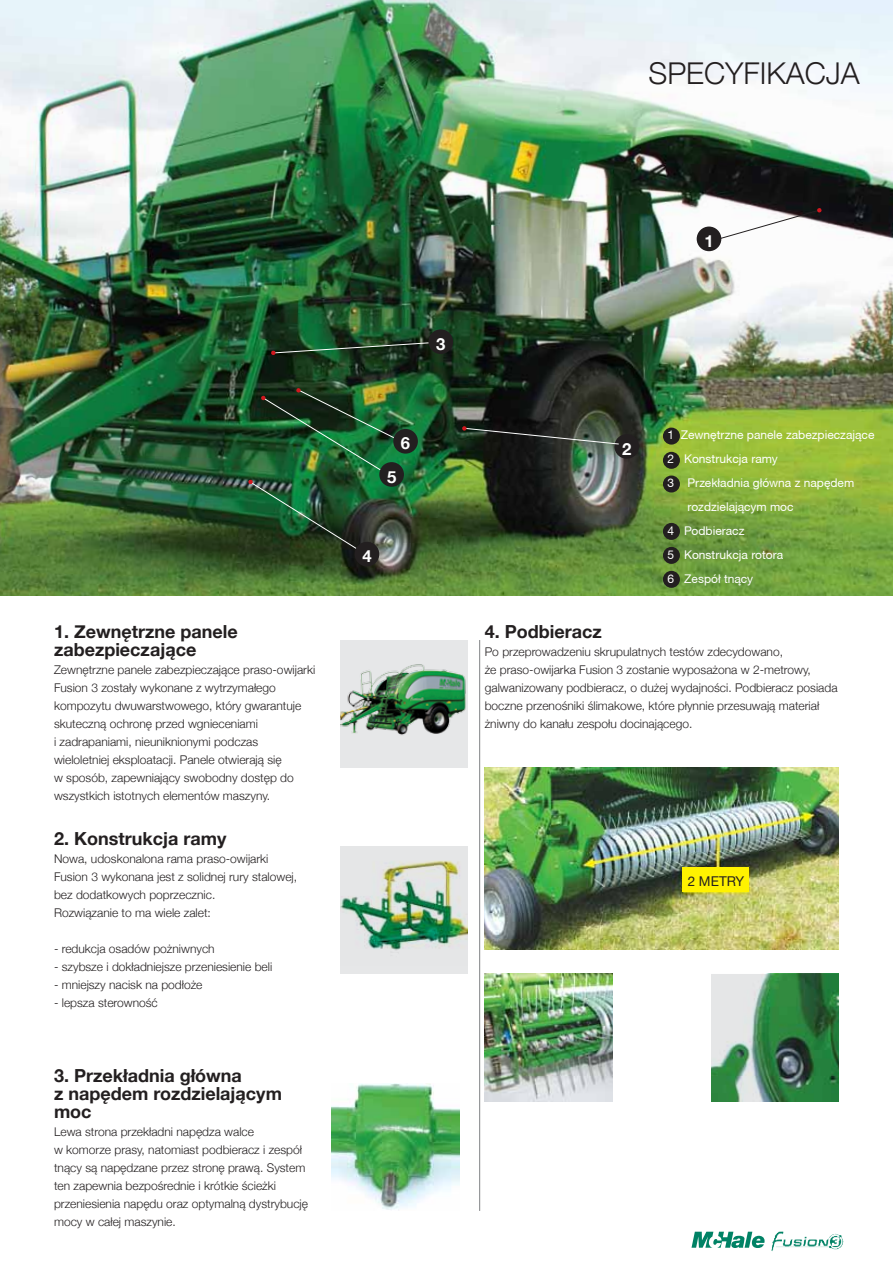
<style>
.page{position:relative;width:893px;height:1263px;background:#fff}
.page>*{position:absolute;margin:0;border:0;box-sizing:border-box;transform-origin:0 0}
.t1{font:300 30px "Helvetica Neue";color:#231f20}
.t2{font:700 18px/18px "Helvetica Neue";color:#231f20}
.t3{font:700 16.65px "Helvetica Neue";color:#fff}
.t4{font:13.5px "Helvetica Neue";color:#231f20}
.t5{font:300 12px/18px "Helvetica Neue";color:#231f20}
.t6{font:12px "Helvetica Neue CE";color:#fff}
</style>
<div class="page">
<img style="left:0;top:0;width:893px;height:595px">
<img style="left:248px;top:388px;width:153px;height:168px">
<div style="left:697px;top:227px;width:24px;height:24px;background:#231f20;border-radius:50%"></div>
<div style="left:614px;top:434px;width:25px;height:25px;background:#231f20;border-radius:50%"></div>
<svg style="left:462px;top:426px;width:157px;height:19px;background:#353c34"></svg>
<svg style="left:271px;top:342px;width:164px;height:13px;background:#27432d"></svg>
<div style="left:428px;top:329px;width:25px;height:25px;background:#231f20;border-radius:50%"></div>
<div style="left:355px;top:542px;width:24px;height:24px;background:#231f20;border-radius:50%"></div>
<div style="left:393px;top:429px;width:25px;height:25px;background:#231f20;border-radius:50%"></div>
<img style="left:332px;top:1083px;width:127px;height:127px">
<div style="left:340px;top:640px;width:128px;height:127px;background:#e6e7e8"></div>
<img style="left:340px;top:664px;width:126px;height:71px">
<div style="left:340px;top:846px;width:128px;height:128px;background:#e6e7e8"></div>
<img style="left:340px;top:860px;width:128px;height:91px">
<div style="left:379px;top:462px;width:25px;height:25px;background:#231f20;border-radius:50%"></div>
<svg style="left:716px;top:208px;width:106px;height:32px"></svg>
<hr style="left:479px;top:640px;width:1px;height:571px;background:#808285">
<svg style="left:691px;top:1232px;width:73px;height:16px"></svg>
<img style="left:771px;top:1231px;width:73px;height:20px">
<div style="left:663px;top:428px;width:17px;height:17px;background:#231f20;border-radius:50%"></div>
<div style="left:663px;top:452px;width:17px;height:17px;background:#231f20;border-radius:50%"></div>
<div style="left:663px;top:475px;width:17px;height:17px;background:#231f20;border-radius:50%"></div>
<div style="left:663px;top:523px;width:17px;height:17px;background:#231f20;border-radius:50%"></div>
<div style="left:663px;top:547px;width:17px;height:17px;background:#231f20;border-radius:50%"></div>
<div style="left:663px;top:571px;width:17px;height:17px;background:#231f20;border-radius:50%"></div>
<img style="left:485px;top:767px;width:354px;height:182px">
<img style="left:485px;top:974px;width:127px;height:127px">
<img style="left:711px;top:974px;width:128px;height:127px">
<div style="left:683px;top:867px;width:66px;height:25px;background:#fff200"></div>
<h1 class="t1" style="left:648px;top:49px;width:39px">Spec</h1>
<h1 class="t1" style="left:725px;top:49px;width:136px">yfikacja</h1>
<h2 class="t2" style="left:54px;top:622px;width:185px">1. Zewnętrzne panele zabezpieczające</h2>
<p class="t5" style="left:54px;top:660px;width:263px">Zewnętrzne panele zabezpieczające praso-owijarki Fusion 3 zostały wykonane z wytrzymałego kompozytu dwuwarstwowego, który gwarantuje skuteczną ochronę przed wgnieceniami<br>i zadrapaniami, nieuniknionymi podczas wieloletniej eksploatacji. Panele otwierają się<br>w sposób, zapewniający swobodny dostęp do wszystkich istotnych elementów maszyny.</p>
<h2 class="t2" style="left:54px;top:829px;width:174px">2. Konstrukcja ramy</h2>
<p class="t5" style="left:54px;top:849px;width:245px">Nowa, udoskonalona rama praso-owijarki Fusion 3 wykonana jest z solidnej rury stalowej, bez dodatkowych poprzecznic.<br>Rozwiązanie to ma wiele zalet:</p>
<p class="t5" style="left:54px;top:939px;width:162px">- redukcja osadów pożniwnych</p>
<p class="t5" style="left:54px;top:957px;width:220px">- szybsze i dokładniejsze przeniesienie beli</p>
<p class="t5" style="left:54px;top:975px;width:150px">- mniejszy nacisk na podłoże</p>
<p class="t5" style="left:54px;top:993px;width:105px">- lepsza sterowność</p>
<h2 class="t2" style="left:54px;top:1066px;width:229px">3. Przekładnia główna<br>z napędem rozdzielającym moc</h2>
<p class="t5" style="left:54px;top:1122px;width:256px">Lewa strona przekładni napędza walce<br>w komorze prasy, natomiast podbieracz i zespół tnący są napędzane przez stronę prawą. System ten zapewnia bezpośrednie i krótkie ścieżki przeniesienia napędu oraz optymalną dystrybucję mocy w całej maszynie.</p>
<h3 class="t3" style="left:436px;top:329px;width:11px">3</h3>
<h3 class="t3" style="left:401px;top:428px;width:11px">6</h3>
<h3 class="t3" style="left:387px;top:462px;width:11px">5</h3>
<h3 class="t3" style="left:362px;top:541px;width:11px">4</h3>
<h3 class="t3" style="left:704px;top:226px;width:11px">1</h3>
<h3 class="t3" style="left:622px;top:433px;width:11px">2</h3>
<p class="t6" style="left:668px;top:428px;width:208px">1 Zewnętrzne panele zabezpieczające</p>
<p class="t6" style="left:668px;top:452px;width:112px">2 Konstrukcja ramy</p>
<p class="t6" style="left:668px;top:476px;width:188px">3 Przekładnia główna z napędem</p>
<p class="t6" style="left:688px;top:500px;width:107px">rozdzielającym moc</p>
<p class="t6" style="left:668px;top:524px;width:78px">4 Podbieracz</p>
<p class="t6" style="left:668px;top:548px;width:117px">5 Konstrukcja rotora</p>
<p class="t6" style="left:668px;top:572px;width:87px">6 Zespół tnący</p>
<h2 class="t2" style="left:485px;top:622px;width:118px">4. Podbieracz</h2>
<p class="t5" style="left:485px;top:642px;width:354px">Po przeprowadzeniu skrupulatnych testów zdecydowano,<br>że praso-owijarka Fusion 3 zostanie wyposażona w 2-metrowy, galwanizowany podbieracz, o dużej wydajności. Podbieracz posiada boczne przenośniki ślimakowe, które płynnie przesuwają materiał żniwny do kanału zespołu docinającego.</p>
<p class="t4" style="left:688px;top:870px;width:58px">2 METRY</p>
</div>
